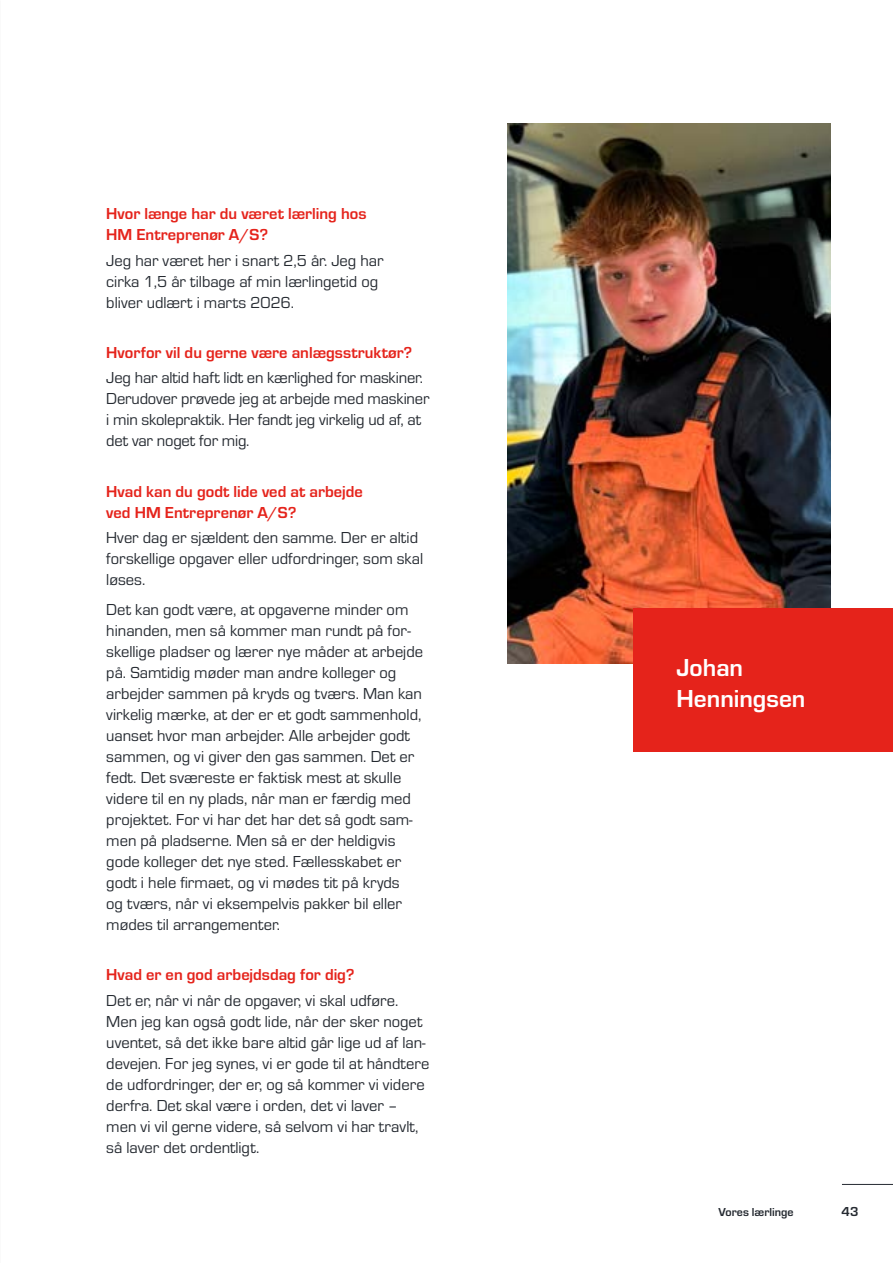
<style>
.page{position:relative;width:893px;height:1263px;background:#fff}
.page>*{position:absolute;margin:0;border:0;box-sizing:border-box;transform-origin:0 0}
.t1{font:700 25.5px/31.5px "Eurostile";color:#fff}
.t2{font:16.5px/21px "Eurostile";color:#252a31}
.t3{font:700 16.5px/21px "Eurostile";color:#e5231b}
.t4{font:700 13.5px "Eurostile";color:#252a31}
.t5{font:700 12px "Eurostile";color:#252a31}
</style>
<div class="page">
<img style="left:507px;top:124px;width:323px;height:540px">
<div style="left:634px;top:608px;width:259px;height:143px;background:#e5231b"></div>
<hr style="left:842px;top:1184px;width:51px;height:1px;background:#252a31">
<p class="t3" style="left:106px;top:202px;width:262px">Hvor længe har du været lærling hos<br>HM Entreprenør A/S?</p>
<p class="t2" style="left:106px;top:249px;width:279px">Jeg har været her i snart 2,5 år. Jeg har cirka 1,5 år tilbage af min lærlingetid og bliver udlært i marts 2026.</p>
<p class="t3" style="left:106px;top:341px;width:307px">Hvorfor vil du gerne være anlægsstruktør?</p>
<p class="t2" style="left:106px;top:367px;width:325px">Jeg har altid haft lidt en kærlighed for maskiner.<br>Derudover prøvede jeg at arbejde med maskiner i min skolepraktik. Her fandt jeg virkelig ud af, at det var noget for mig.</p>
<p class="t3" style="left:106px;top:480px;width:258px">Hvad kan du godt lide ved at arbejde ved HM Entreprenør A/S?</p>
<p class="t2" style="left:106px;top:526px;width:318px">Hver dag er sjældent den samme. Der er altid forskellige opgaver eller udfordringer, som skal løses.</p>
<p class="t2" style="left:106px;top:598px;width:318px">Det kan godt være, at opgaverne minder om hinanden, men så kommer man rundt på for&shy;skellige pladser og lærer nye måder at arbejde på. Samtidig møder man andre kolleger og arbejder sammen på kryds og tværs. Man kan virkelig mærke, at der er et godt sammenhold, uanset hvor man arbejder. Alle arbejder godt sammen, og vi giver den gas sammen. Det er fedt. Det sværeste er faktisk mest at skulle videre til en ny plads, når man er færdig med projektet. For vi har det har det så godt sam&shy;men på pladserne. Men så er der heldigvis gode kolleger det nye sted. Fællesskabet er godt i hele firmaet, og vi mødes tit på kryds<br>og tværs, når vi eksempelvis pakker bil eller mødes til arrangementer.</p>
<p class="t3" style="left:106px;top:963px;width:250px">Hvad er en god arbejdsdag for dig?</p>
<p class="t2" style="left:106px;top:989px;width:325px">Det er, når vi når de opgaver, vi skal udføre.<br>Men jeg kan også godt lide, når der sker noget uventet, så det ikke bare altid går lige ud af lan&shy;devejen. For jeg synes, vi er gode til at håndtere de udfordringer, der er, og så kommer vi videre derfra. Det skal være i orden, det vi laver – men vi vil gerne videre, så selvom vi har travlt, så laver det ordentligt.</p>
<h1 class="t1" style="left:676px;top:650px;width:130px">Johan<br>Henningsen</h1>
<p class="t5" style="left:718px;top:1203px;width:77px">Vores lærlinge</p>
<p class="t4" style="left:841px;top:1201px;width:18px">43</p>
</div>
